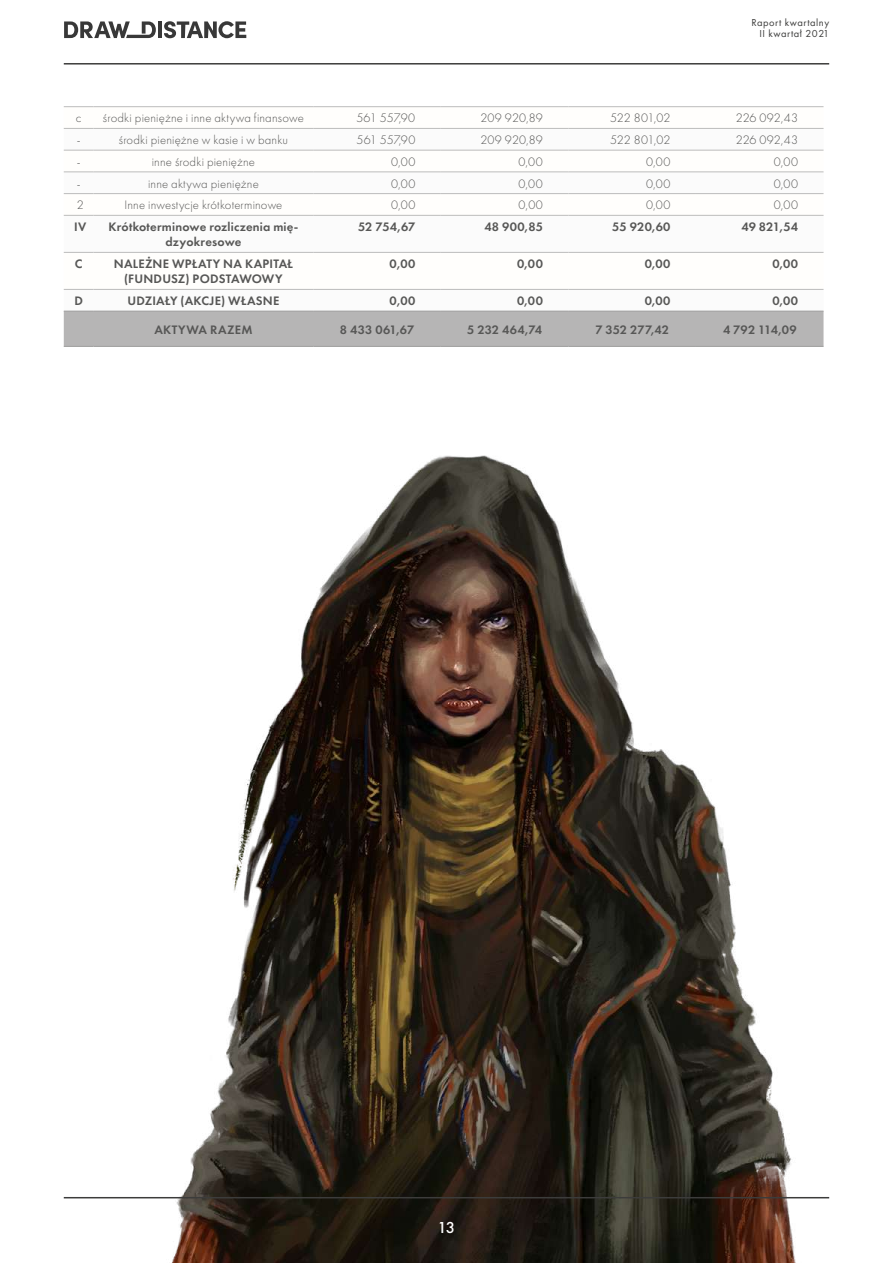
<style>
.page{position:relative;width:893px;height:1263px;background:#fff}
.page>*{position:absolute;margin:0;border:0;box-sizing:border-box;transform-origin:0 0}
.t1{font:500 16.5px "Futura PT";color:#fff}
.t2{font:300 12.75px "Futura PT";letter-spacing:.015em;color:#575756}
.t3{font:600 12.75px/15.3px "Futura PT";letter-spacing:.015em;color:#575756;text-align:center}
.t4{font:600 12.75px "Futura PT";letter-spacing:.045em;color:#575756}
.t5{font:10.5px/10.5px "Futura PT";letter-spacing:.05em;color:#3c3c3b;text-align:right}
</style>
<div class="page">
<hr style="left:64px;top:63px;width:765px;height:2px;background:#3c3c3b">
<hr style="left:158px;top:21px;width:4px;height:17px;background:#383838">
<svg style="left:164px;top:21px;width:82px;height:17px"></svg>
<svg style="left:64px;top:21px;width:92px;height:18px"></svg>
<svg style="left:64px;top:107px;width:759px;height:1px"></svg>
<svg style="left:64px;top:149px;width:759px;height:162px"></svg>
<div style="left:64px;top:312px;width:759px;height:34px;background:#b6b5b5"></div>
<hr style="left:64px;top:106px;width:30px;height:1px;background:#bcbcbc">
<hr style="left:94px;top:106px;width:219px;height:1px;background:#bcbcbc">
<hr style="left:313px;top:106px;width:128px;height:1px;background:#bcbcbc">
<hr style="left:441px;top:106px;width:127px;height:1px;background:#bcbcbc">
<hr style="left:568px;top:106px;width:128px;height:1px;background:#bcbcbc">
<hr style="left:696px;top:106px;width:127px;height:1px;background:#bcbcbc">
<hr style="left:64px;top:128px;width:30px;height:1px;background:#bcbcbc">
<hr style="left:94px;top:128px;width:219px;height:1px;background:#bcbcbc">
<hr style="left:313px;top:128px;width:128px;height:1px;background:#bcbcbc">
<hr style="left:441px;top:128px;width:127px;height:1px;background:#bcbcbc">
<hr style="left:568px;top:128px;width:128px;height:1px;background:#bcbcbc">
<hr style="left:696px;top:128px;width:127px;height:1px;background:#bcbcbc">
<hr style="left:64px;top:150px;width:30px;height:1px;background:#bcbcbc">
<hr style="left:94px;top:150px;width:219px;height:1px;background:#bcbcbc">
<hr style="left:313px;top:150px;width:128px;height:1px;background:#bcbcbc">
<hr style="left:441px;top:150px;width:127px;height:1px;background:#bcbcbc">
<hr style="left:568px;top:150px;width:128px;height:1px;background:#bcbcbc">
<hr style="left:696px;top:150px;width:127px;height:1px;background:#bcbcbc">
<hr style="left:64px;top:171px;width:30px;height:1px;background:#bcbcbc">
<hr style="left:94px;top:171px;width:219px;height:1px;background:#bcbcbc">
<hr style="left:313px;top:171px;width:128px;height:1px;background:#bcbcbc">
<hr style="left:441px;top:171px;width:127px;height:1px;background:#bcbcbc">
<hr style="left:568px;top:171px;width:128px;height:1px;background:#bcbcbc">
<hr style="left:696px;top:171px;width:127px;height:1px;background:#bcbcbc">
<hr style="left:64px;top:193px;width:30px;height:1px;background:#bcbcbc">
<hr style="left:94px;top:193px;width:219px;height:1px;background:#bcbcbc">
<hr style="left:313px;top:193px;width:128px;height:1px;background:#bcbcbc">
<hr style="left:441px;top:193px;width:127px;height:1px;background:#bcbcbc">
<hr style="left:568px;top:193px;width:128px;height:1px;background:#bcbcbc">
<hr style="left:696px;top:193px;width:127px;height:1px;background:#bcbcbc">
<hr style="left:64px;top:215px;width:30px;height:1px;background:#bcbcbc">
<hr style="left:94px;top:215px;width:219px;height:1px;background:#bcbcbc">
<hr style="left:313px;top:215px;width:128px;height:1px;background:#bcbcbc">
<hr style="left:441px;top:215px;width:127px;height:1px;background:#bcbcbc">
<hr style="left:568px;top:215px;width:128px;height:1px;background:#bcbcbc">
<hr style="left:696px;top:215px;width:127px;height:1px;background:#bcbcbc">
<hr style="left:64px;top:252px;width:30px;height:1px;background:#bcbcbc">
<hr style="left:94px;top:252px;width:219px;height:1px;background:#bcbcbc">
<hr style="left:313px;top:252px;width:128px;height:1px;background:#bcbcbc">
<hr style="left:441px;top:252px;width:127px;height:1px;background:#bcbcbc">
<hr style="left:568px;top:252px;width:128px;height:1px;background:#bcbcbc">
<hr style="left:696px;top:252px;width:127px;height:1px;background:#bcbcbc">
<hr style="left:64px;top:289px;width:30px;height:1px;background:#bcbcbc">
<hr style="left:94px;top:289px;width:219px;height:1px;background:#bcbcbc">
<hr style="left:313px;top:289px;width:128px;height:1px;background:#bcbcbc">
<hr style="left:441px;top:289px;width:127px;height:1px;background:#bcbcbc">
<hr style="left:568px;top:289px;width:128px;height:1px;background:#bcbcbc">
<hr style="left:696px;top:289px;width:127px;height:1px;background:#bcbcbc">
<hr style="left:64px;top:311px;width:30px;height:1px;background:#9d9d9c">
<hr style="left:94px;top:311px;width:219px;height:1px;background:#9d9d9c">
<hr style="left:313px;top:311px;width:128px;height:1px;background:#9d9d9c">
<hr style="left:441px;top:311px;width:127px;height:1px;background:#9d9d9c">
<hr style="left:568px;top:311px;width:128px;height:1px;background:#9d9d9c">
<hr style="left:696px;top:311px;width:127px;height:1px;background:#9d9d9c">
<hr style="left:64px;top:346px;width:30px;height:1px;background:#9d9d9c">
<hr style="left:94px;top:346px;width:219px;height:1px;background:#9d9d9c">
<hr style="left:313px;top:346px;width:128px;height:1px;background:#9d9d9c">
<hr style="left:441px;top:346px;width:127px;height:1px;background:#9d9d9c">
<hr style="left:568px;top:346px;width:128px;height:1px;background:#9d9d9c">
<hr style="left:696px;top:346px;width:127px;height:1px;background:#9d9d9c">
<img style="left:63px;top:455px;width:767px;height:808px">
<hr style="left:64px;top:1197px;width:765px;height:1px;background:#3c3c3b">
<p class="t5" style="left:751px;top:17px;width:79px">Raport kwartalny<br>II kwartał 2021</p>
<p class="t2" style="left:76px;top:111px;width:7px">c</p>
<p class="t2" style="left:103px;top:111px;width:202px">środki pieniężne i inne aktywa finansowe</p>
<p class="t2" style="left:357px;top:111px;width:60px">561 557,90</p>
<p class="t2" style="left:480px;top:111px;width:64px">209 920,89</p>
<p class="t2" style="left:610px;top:111px;width:62px">522 801,02</p>
<p class="t2" style="left:736px;top:111px;width:64px">226 092,43</p>
<p class="t2" style="left:77px;top:133px;width:5px">-</p>
<p class="t2" style="left:119px;top:133px;width:171px">środki pieniężne w kasie i w banku</p>
<p class="t2" style="left:357px;top:133px;width:60px">561 557,90</p>
<p class="t2" style="left:480px;top:133px;width:64px">209 920,89</p>
<p class="t2" style="left:610px;top:133px;width:62px">522 801,02</p>
<p class="t2" style="left:736px;top:133px;width:64px">226 092,43</p>
<p class="t2" style="left:77px;top:154px;width:5px">-</p>
<p class="t2" style="left:152px;top:154px;width:105px">inne środki pieniężne</p>
<p class="t2" style="left:391px;top:154px;width:26px">0,00</p>
<p class="t2" style="left:519px;top:154px;width:26px">0,00</p>
<p class="t2" style="left:646px;top:154px;width:26px">0,00</p>
<p class="t2" style="left:774px;top:154px;width:26px">0,00</p>
<p class="t2" style="left:77px;top:176px;width:5px">-</p>
<p class="t2" style="left:148px;top:176px;width:112px">inne aktywa pieniężne</p>
<p class="t2" style="left:391px;top:176px;width:26px">0,00</p>
<p class="t2" style="left:519px;top:176px;width:26px">0,00</p>
<p class="t2" style="left:646px;top:176px;width:26px">0,00</p>
<p class="t2" style="left:774px;top:176px;width:26px">0,00</p>
<p class="t2" style="left:77px;top:198px;width:8px">2</p>
<p class="t2" style="left:124px;top:198px;width:160px">Inne inwestycje krótkoterminowe</p>
<p class="t2" style="left:391px;top:198px;width:26px">0,00</p>
<p class="t2" style="left:519px;top:198px;width:26px">0,00</p>
<p class="t2" style="left:646px;top:198px;width:26px">0,00</p>
<p class="t2" style="left:774px;top:198px;width:26px">0,00</p>
<p class="t3" style="left:74px;top:219px;width:14px">IV</p>
<p class="t3" style="left:108px;top:219px;width:192px">Krótkoterminowe rozliczenia mię&shy;dzyokresowe</p>
<p class="t3" style="left:358px;top:219px;width:59px">52 754,67</p>
<p class="t3" style="left:484px;top:219px;width:60px">48 900,85</p>
<p class="t3" style="left:612px;top:219px;width:60px">55 920,60</p>
<p class="t3" style="left:741px;top:219px;width:58px">49 821,54</p>
<p class="t3" style="left:75px;top:256px;width:9px">C</p>
<p class="t3" style="left:114px;top:256px;width:181px">NALEŻNE WPŁATY NA KAPITAŁ (FUNDUSZ) PODSTAWOWY</p>
<p class="t3" style="left:390px;top:256px;width:27px">0,00</p>
<p class="t3" style="left:517px;top:256px;width:27px">0,00</p>
<p class="t3" style="left:645px;top:256px;width:27px">0,00</p>
<p class="t3" style="left:772px;top:256px;width:27px">0,00</p>
<p class="t3" style="left:74px;top:293px;width:10px">D</p>
<p class="t3" style="left:127px;top:293px;width:154px">UDZIAŁY (AKCJE) WŁASNE</p>
<p class="t3" style="left:390px;top:293px;width:27px">0,00</p>
<p class="t3" style="left:517px;top:293px;width:27px">0,00</p>
<p class="t3" style="left:645px;top:293px;width:27px">0,00</p>
<p class="t3" style="left:772px;top:293px;width:27px">0,00</p>
<p class="t4" style="left:154px;top:321px;width:99px">AKTYWA RAZEM</p>
<p class="t3" style="left:340px;top:322px;width:76px">8 433 061,67</p>
<p class="t3" style="left:467px;top:322px;width:77px">5 232 464,74</p>
<p class="t3" style="left:595px;top:322px;width:75px">7 352 277,42</p>
<p class="t3" style="left:723px;top:322px;width:75px">4 792 114,09</p>
<p class="t1" style="left:438px;top:1218px;width:19px">13</p>
</div>
